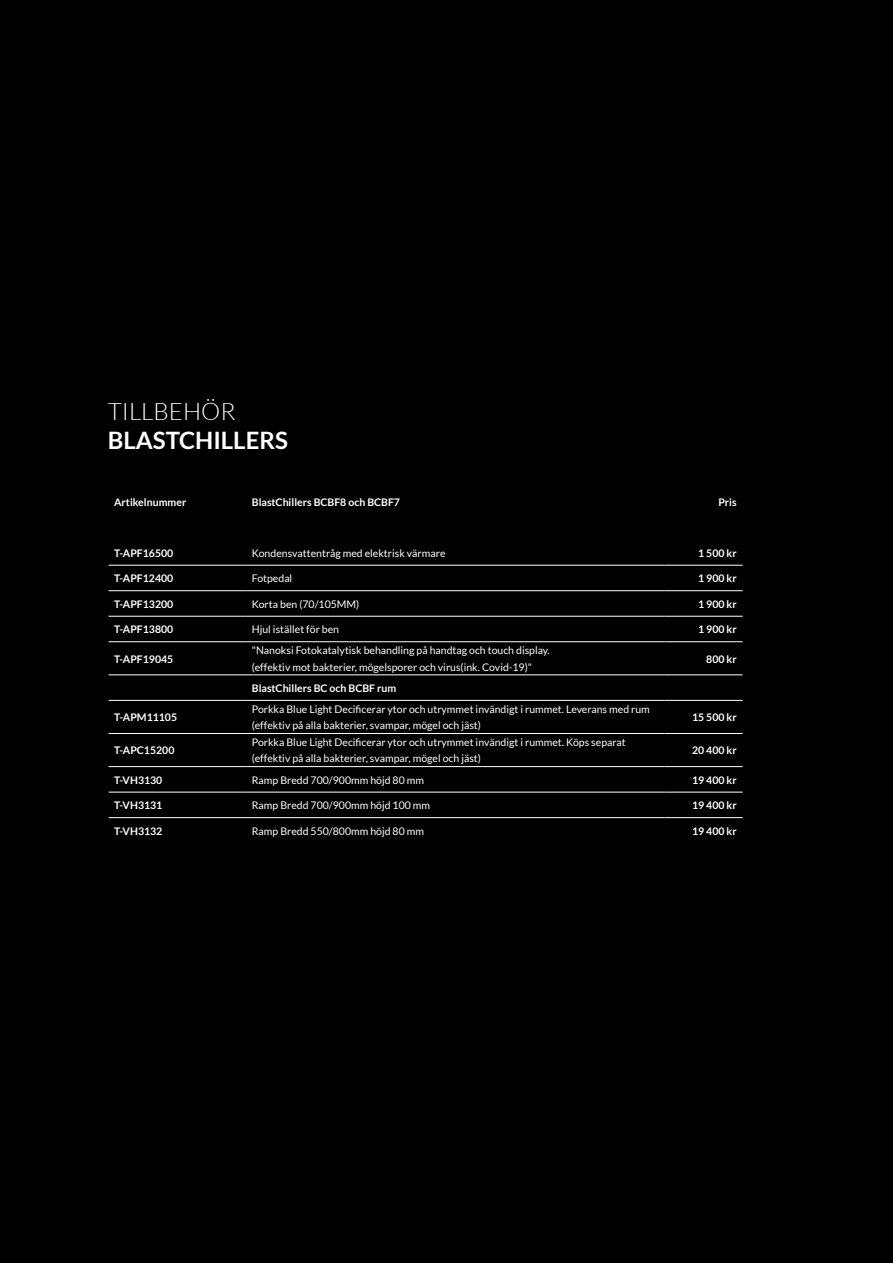
<style>
.page{position:relative;width:893px;height:1263px;background:#000}
.page>*{position:absolute;margin:0;border:0;box-sizing:border-box;transform-origin:0 0}
.t1{font:700 24px "Lato";color:#fff}
.t2{font:300 24px "Lato";color:#fff}
.t3{font:10.5px/16.2px "Lato";color:#fff}
.t4{font:700 10.5px "Lato";color:#fff}
</style>
<div class="page">
<hr style="left:109px;top:565px;width:137px;height:1px;background:#fff">
<hr style="left:246px;top:565px;width:419px;height:1px;background:#fff">
<hr style="left:665px;top:565px;width:78px;height:1px;background:#fff">
<hr style="left:109px;top:590px;width:137px;height:1px;background:#fff">
<hr style="left:246px;top:590px;width:419px;height:1px;background:#fff">
<hr style="left:665px;top:590px;width:78px;height:1px;background:#fff">
<hr style="left:109px;top:616px;width:137px;height:1px;background:#fff">
<hr style="left:246px;top:616px;width:419px;height:1px;background:#fff">
<hr style="left:665px;top:616px;width:78px;height:1px;background:#fff">
<hr style="left:109px;top:641px;width:137px;height:1px;background:#fff">
<hr style="left:246px;top:641px;width:419px;height:1px;background:#fff">
<hr style="left:665px;top:641px;width:78px;height:1px;background:#fff">
<hr style="left:109px;top:675px;width:137px;height:1px;background:#fff">
<hr style="left:246px;top:675px;width:419px;height:1px;background:#fff">
<hr style="left:665px;top:675px;width:78px;height:1px;background:#fff">
<hr style="left:109px;top:700px;width:137px;height:1px;background:#fff">
<hr style="left:246px;top:700px;width:419px;height:1px;background:#fff">
<hr style="left:665px;top:700px;width:78px;height:1px;background:#fff">
<hr style="left:109px;top:733px;width:137px;height:1px;background:#fff">
<hr style="left:246px;top:733px;width:419px;height:1px;background:#fff">
<hr style="left:665px;top:733px;width:78px;height:1px;background:#fff">
<hr style="left:109px;top:766px;width:137px;height:1px;background:#fff">
<hr style="left:246px;top:766px;width:419px;height:1px;background:#fff">
<hr style="left:665px;top:766px;width:78px;height:1px;background:#fff">
<hr style="left:109px;top:792px;width:137px;height:1px;background:#fff">
<hr style="left:246px;top:792px;width:419px;height:1px;background:#fff">
<hr style="left:665px;top:792px;width:78px;height:1px;background:#fff">
<hr style="left:109px;top:817px;width:137px;height:1px;background:#fff">
<hr style="left:246px;top:817px;width:419px;height:1px;background:#fff">
<hr style="left:665px;top:817px;width:78px;height:1px;background:#fff">
<h1 class="t2" style="left:108px;top:399px;width:129px">TILLBEHÖR</h1>
<h1 class="t1" style="left:108px;top:427px;width:182px">BLASTCHILLERS</h1>
<p class="t4" style="left:114px;top:496px;width:74px">Artikelnummer</p>
<p class="t4" style="left:252px;top:496px;width:150px">BlastChillers BCBF8 och BCBF7</p>
<p class="t4" style="left:718px;top:496px;width:20px">Pris</p>
<p class="t4" style="left:114px;top:547px;width:61px">T-APF16500</p>
<p class="t3" style="left:252px;top:545px;width:195px">Kondensvattentråg med elektrisk värmare</p>
<p class="t4" style="left:698px;top:547px;width:40px">1 500 kr</p>
<p class="t4" style="left:114px;top:572px;width:61px">T-APF12400</p>
<p class="t3" style="left:252px;top:570px;width:42px">Fotpedal</p>
<p class="t4" style="left:698px;top:572px;width:40px">1 900 kr</p>
<p class="t4" style="left:114px;top:598px;width:61px">T-APF13200</p>
<p class="t3" style="left:252px;top:596px;width:109px">Korta ben (70/105MM)</p>
<p class="t4" style="left:698px;top:598px;width:40px">1 900 kr</p>
<p class="t4" style="left:114px;top:623px;width:61px">T-APF13800</p>
<p class="t3" style="left:252px;top:621px;width:89px">Hjul istället för ben</p>
<p class="t4" style="left:698px;top:623px;width:40px">1 900 kr</p>
<p class="t4" style="left:114px;top:653px;width:61px">T-APF19045</p>
<p class="t3" style="left:252px;top:642px;width:299px">"Nanoksi Fotokatalytisk behandling på handtag och touch display. (effektiv mot bakterier, mögelsporer och virus(ink. Covid-19)"</p>
<p class="t4" style="left:706px;top:653px;width:32px">800 kr</p>
<p class="t4" style="left:252px;top:682px;width:146px">BlastChillers BC och BCBF rum</p>
<p class="t4" style="left:114px;top:711px;width:64px">T-APM11105</p>
<p class="t3" style="left:252px;top:701px;width:400px">Porkka Blue Light Decificerar ytor och utrymmet invändigt i rummet. Leverans med rum (effektiv på alla bakterier, svampar, mögel och jäst)</p>
<p class="t4" style="left:692px;top:711px;width:46px">15 500 kr</p>
<p class="t4" style="left:114px;top:744px;width:62px">T-APC15200</p>
<p class="t3" style="left:252px;top:734px;width:375px">Porkka Blue Light Decificerar ytor och utrymmet invändigt i rummet. Köps separat (effektiv på alla bakterier, svampar, mögel och jäst)</p>
<p class="t4" style="left:692px;top:744px;width:46px">20 400 kr</p>
<p class="t4" style="left:114px;top:774px;width:50px">T-VH3130</p>
<p class="t3" style="left:252px;top:772px;width:174px">Ramp Bredd 700/900mm höjd 80 mm</p>
<p class="t4" style="left:692px;top:774px;width:46px">19 400 kr</p>
<p class="t4" style="left:114px;top:799px;width:50px">T-VH3131</p>
<p class="t3" style="left:252px;top:797px;width:180px">Ramp Bredd 700/900mm höjd 100 mm</p>
<p class="t4" style="left:692px;top:799px;width:46px">19 400 kr</p>
<p class="t4" style="left:114px;top:825px;width:50px">T-VH3132</p>
<p class="t3" style="left:252px;top:823px;width:174px">Ramp Bredd 550/800mm höjd 80 mm</p>
<p class="t4" style="left:692px;top:825px;width:46px">19 400 kr</p>
</div>
